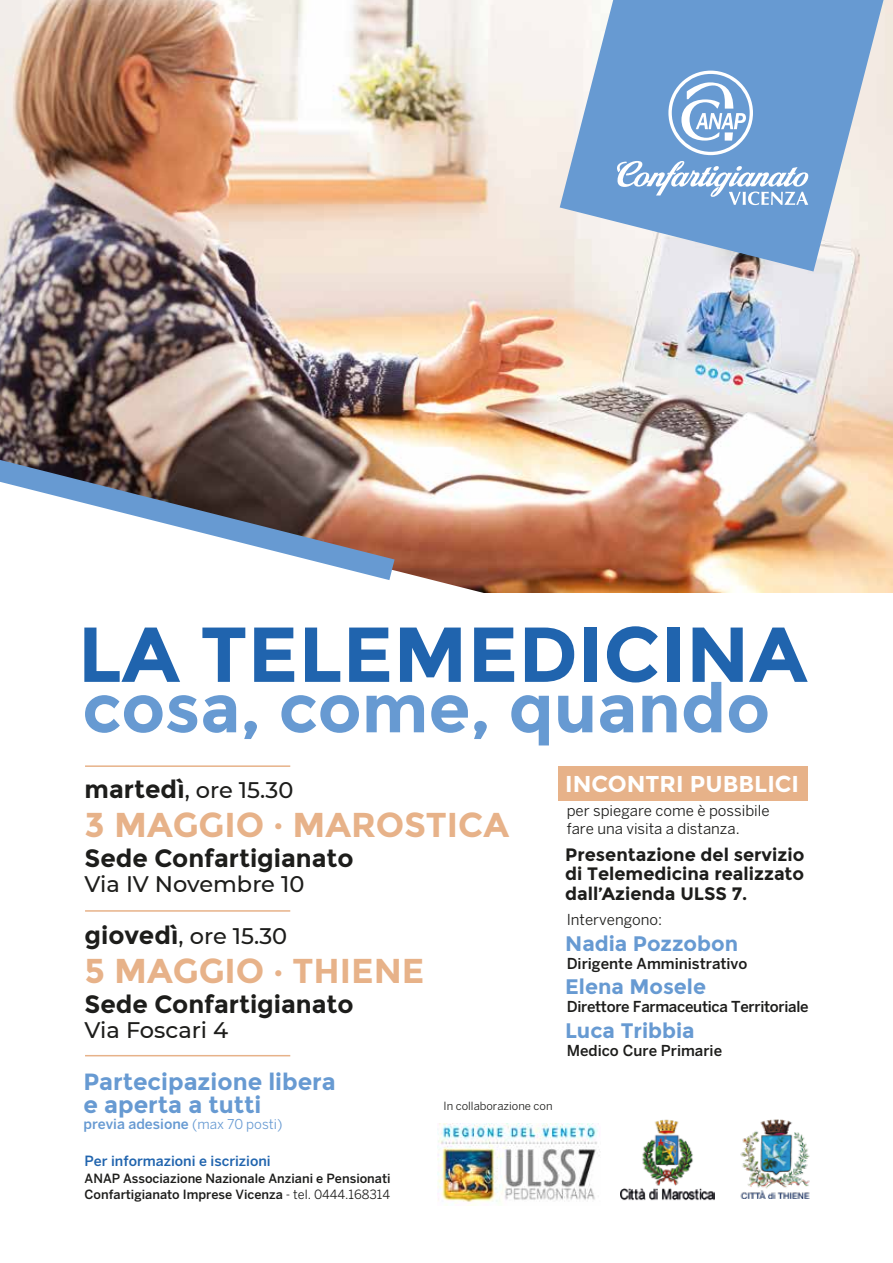
<style>
.page{position:relative;width:893px;height:1263px;background:#fff}
.page>*{position:absolute;margin:0;border:0;box-sizing:border-box;transform-origin:0 0}
.t1{font:700 77.7px "Montserrat";color:#2064ae}
.t2{font:700 67.95px "Montserrat";color:#679ad2}
.t3{font:700 34.5px "Montserrat";color:#e7b289}
.t4{font:700 24.9px "Montserrat";color:#1d1d1b}
.t5{font:700 23.4px/22px "Montserrat";color:#679ad2}
.t6{font:700 22.95px "Montserrat";color:#fff}
.t7{font:500 22.5px "Montserrat";color:#1d1d1b}
.t8{font:700 21px "Montserrat";color:#679ad2}
.t9{font:700 18px/19.5px "Montserrat";color:#1d1d1b;text-align:justify}
.t10{font:15px/18px "Benton Sans";color:#1d1d1b}
.t11{font:500 15px "Benton Sans";color:#1d1d1b}
.t12{font:500 15px "Benton Sans";letter-spacing:-.02em;color:#1d1d1b}
.t13{font:500 14.1px "Benton Sans";color:#2064ae}
.t14{font:500 14.1px "Benton Sans";color:#679ad2}
.t15{font:500 12.6px/16.5px "Benton Sans";color:#1d1d1b}
.t16{font:11.25px "Benton Sans";color:#1d1d1b}
.s1{font-weight:700;font-size:24.9px}
.s2{font-weight:400;font-size:13.5px}
.s3{font-weight:400}
</style>
<div class="page">
<img style="left:0;top:0;width:893px;height:592px">
<svg style="left:290px;top:471px;width:219px;height:441px"></svg>
<img style="left:0;top:408px;width:418px;height:188px">
<img style="left:437px;top:1123px;width:163px;height:82px">
<hr style="left:85px;top:1055px;width:205px;height:1px;background:#e7b289">
<svg style="left:560px;top:0;width:323px;height:271px;background:#92b4d8"></svg>
<svg style="left:668px;top:71px;width:85px;height:84px"></svg>
<svg style="left:614px;top:161px;width:195px;height:44px"></svg>
<div style="left:558px;top:766px;width:249px;height:35px;background:#e7b289"></div>
<hr style="left:85px;top:765px;width:205px;height:2px;background:#e7b289">
<hr style="left:85px;top:910px;width:205px;height:2px;background:#e7b289">
<img style="left:620px;top:1120px;width:94px;height:81px">
<img style="left:740px;top:1119px;width:70px;height:80px">
<h1 class="t1" style="left:78px;top:608px;width:731px">LA TELEMEDICINA</h1>
<h2 class="t2" style="left:82px;top:668px;width:689px">cosa, come, quando</h2>
<h3 class="t7" style="left:85px;top:774px;width:210px"><span class="s1">martedì</span>, ore 15.30</h3>
<h3 class="t3" style="left:85px;top:804px;width:426px">3 MAGGIO . MAROSTICA</h3>
<h3 class="t4" style="left:85px;top:843px;width:270px">Sede Confartigianato</h3>
<h3 class="t7" style="left:85px;top:868px;width:221px">Via IV Novembre 10</h3>
<h3 class="t7" style="left:85px;top:921px;width:204px"><span class="s1">giovedì</span>, ore 15.30</h3>
<h3 class="t3" style="left:85px;top:951px;width:341px">5 MAGGIO . THIENE</h3>
<h3 class="t4" style="left:85px;top:990px;width:270px">Sede Confartigianato</h3>
<h3 class="t7" style="left:85px;top:1014px;width:145px">Via Foscari 4</h3>
<h3 class="t6" style="left:565px;top:770px;width:235px">INCONTRI PUBBLICI</h3>
<p class="t10" style="left:567px;top:801px;width:204px">per spiegare come è possibile fare una visita a distanza.</p>
<h3 class="t9" style="left:565px;top:844px;width:241px">Presentazione del servizio di Telemedicina realizzato dall’Azienda ULSS 7.</h3>
<p class="t10" style="left:567px;top:910px;width:97px">Intervengono:</p>
<h3 class="t8" style="left:565px;top:931px;width:175px">Nadia Pozzobon</h3>
<p class="t11" style="left:567px;top:954px;width:182px">Dirigente Amministrativo</p>
<h3 class="t8" style="left:565px;top:974px;width:142px">Elena Mosele</h3>
<p class="t12" style="left:567px;top:998px;width:243px">Direttore Farmaceutica Territoriale</p>
<h3 class="t8" style="left:565px;top:1018px;width:131px">Luca Tribbia</h3>
<p class="t11" style="left:567px;top:1041px;width:157px">Medico Cure Primarie</p>
<h3 class="t5" style="left:83px;top:1071px;width:254px">Partecipazione libera e aperta a tutti</h3>
<p class="t14" style="left:83px;top:1115px;width:200px">previa adesione <span class="s2">(max 70 posti)</span></p>
<p class="t13" style="left:85px;top:1153px;width:188px">Per informazioni e iscrizioni</p>
<p class="t15" style="left:85px;top:1170px;width:308px">ANAP Associazione Nazionale Anziani e Pensionati<br>Confartigianato Imprese Vicenza <span class="s3">- tel. 0444.168314</span></p>
<p class="t16" style="left:444px;top:1099px;width:111px">In collaborazione con</p>
</div>
